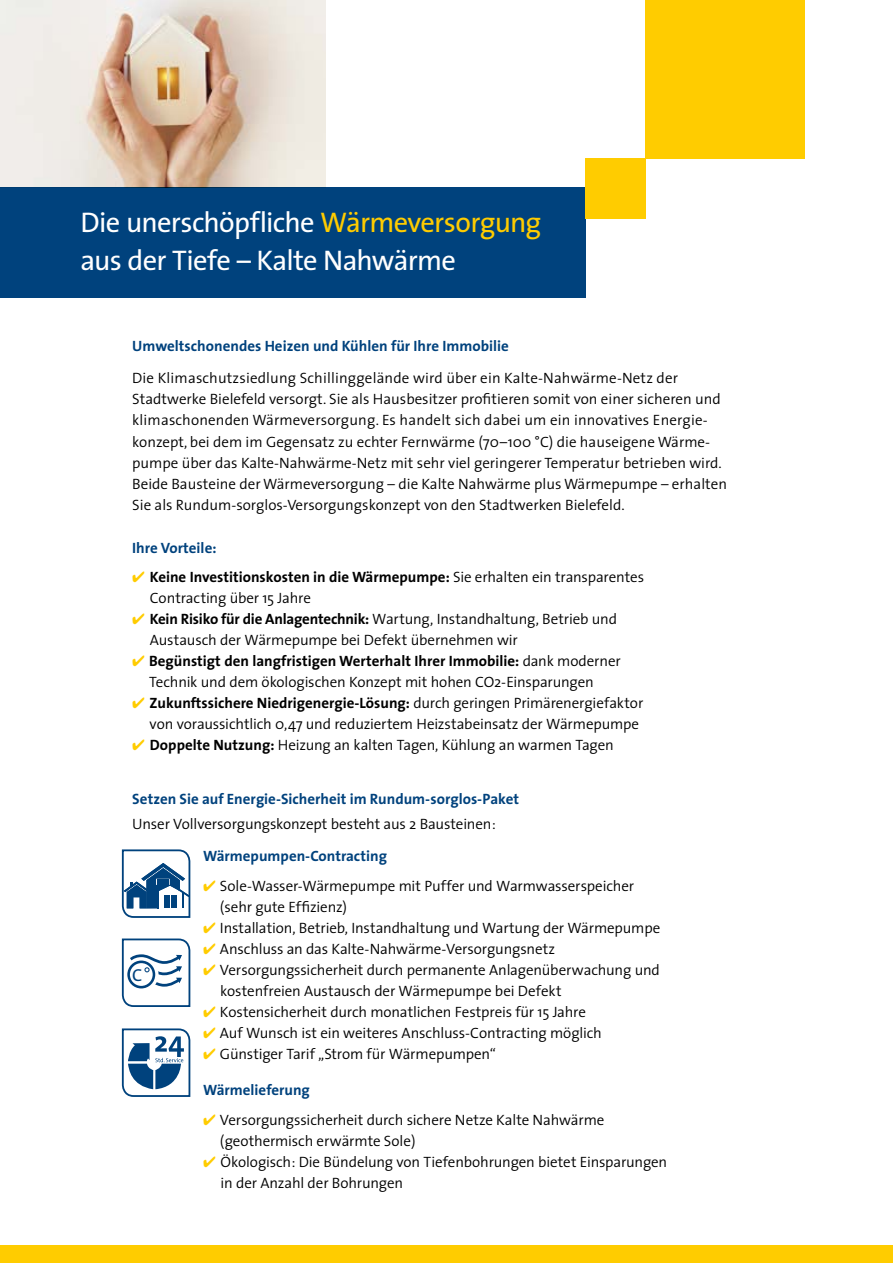
<style>
.page{position:relative;width:893px;height:1263px;background:#fff}
.page>*{position:absolute;margin:0;border:0;box-sizing:border-box;transform-origin:0 0}
.t1{font:28.5px/37.5px "The Sans";letter-spacing:-.025em;color:#fff}
.t2{font:17.4px "The Sans";color:#00427d}
.t3{font:300 15px/21px "The Sans";letter-spacing:-.005em;color:#000}
.t4{font:700 15px "The Sans";color:#00427d}
.s1{color:#fc0}
.s2{font-weight:700}
</style>
<div class="page">
<img style="left:0;top:0;width:325px;height:187px">
<div style="left:0;top:1245px;width:893px;height:18px;background:#fc0"></div>
<svg style="left:121px;top:849px;width:70px;height:69px"></svg>
<svg style="left:121px;top:938px;width:70px;height:69px"></svg>
<svg style="left:121px;top:1028px;width:70px;height:69px"></svg>
<div style="left:0;top:187px;width:585px;height:111px;background:#00427d"></div>
<div style="left:585px;top:159px;width:60px;height:60px;background:#fc0"></div>
<div style="left:645px;top:0;width:160px;height:159px;background:#fc0"></div>
<h1 class="t1" style="left:80px;top:203px;width:462px">Die unerschöpfliche <span class="s1">Wärmeversorgung </span>aus der Tiefe – Kalte Nahwärme</h1>
<p class="t4" style="left:132px;top:333px;width:378px">Umweltschonendes Heizen und Kühlen für Ihre Immobilie</p>
<p class="t3" style="left:132px;top:366px;width:596px">Die Klimaschutzsiedlung Schillinggelände wird über ein Kalte-Nahwärme-Netz der Stadtwerke Bielefeld versorgt. Sie als Hausbesitzer profitieren somit von einer sicheren und klimaschonenden Wärmeversorgung. Es handelt sich dabei um ein innovatives Energie&shy;konzept, bei dem im Gegensatz zu echter Fernwärme (70–100 °C) die hauseigene Wärme&shy;pumpe über das Kalte-Nahwärme-Netz mit sehr viel geringerer Temperatur betrieben wird.<br>Beide Bausteine der Wärmeversorgung – die Kalte Nahwärme plus Wärmepumpe – erhalten Sie als Rundum-sorglos-Versorgungskonzept von den Stadtwerken Bielefeld.</p>
<p class="t4" style="left:132px;top:535px;width:86px">Ihre Vorteile:</p>
<p class="t3" style="left:150px;top:566px;width:496px;text-indent:-18px"><span class="s1">✔</span> <span class="s2">Keine Investitionskosten in die Wärmepumpe:</span> Sie erhalten ein transparentes<br>Contracting über 15 Jahre</p>
<p class="t3" style="left:150px;top:608px;width:469px;text-indent:-18px"><span class="s1">✔</span> <span class="s2">Kein Risiko für die Anlagentechnik:</span> Wartung, Instandhaltung, Betrieb und<br>Austausch der Wärmepumpe bei Defekt übernehmen wir</p>
<p class="t3" style="left:149px;top:650px;width:473px;text-indent:-17px"><span class="s1">✔</span> <span class="s2">Begünstigt den langfristigen Werterhalt Ihrer Immobilie:</span> dank moderner<br>Technik und dem ökologischen Konzept mit hohen CO2-Einsparungen</p>
<p class="t3" style="left:132px;top:692px;width:513px;text-align:right"><span class="s1">✔</span> <span class="s2">Zukunftssichere Niedrigenergie-Lösung:</span> durch geringen Primärenergiefaktor von voraussichtlich 0,47 und reduziertem Heizstabeinsatz der Wärmepumpe</p>
<p class="t3" style="left:132px;top:734px;width:483px"><span class="s1">✔</span> <span class="s2">Doppelte Nutzung:</span> Heizung an kalten Tagen, Kühlung an warmen Tagen</p>
<p class="t4" style="left:132px;top:786px;width:388px">Setzen Sie auf Energie-Sicherheit im Rundum-sorglos-Paket</p>
<p class="t3" style="left:132px;top:813px;width:365px">Unser Vollversorgungskonzept besteht aus 2 Bausteinen:</p>
<p class="t2" style="left:132px;top:961px;width:12px">C</p>
<p class="t4" style="left:203px;top:843px;width:185px">Wärmepumpen-Contracting</p>
<p class="t3" style="left:220px;top:874px;width:416px;text-indent:-17px"><span class="s1">✔</span> Sole-Wasser-Wärmepumpe mit Puffer und Warmwasserspeicher (sehr gute Effizienz)</p>
<p class="t3" style="left:203px;top:916px;width:459px"><span class="s1">✔</span> Installation, Betrieb, Instandhaltung und Wartung der Wärmepumpe</p>
<p class="t3" style="left:203px;top:937px;width:354px"><span class="s1">✔</span> Anschluss an das Kalte-Nahwärme-Versorgungsnetz</p>
<p class="t3" style="left:220px;top:958px;width:441px;text-indent:-17px"><span class="s1">✔</span> Versorgungssicherheit durch permanente Anlagenüberwachung und kostenfreien Austausch der Wärmepumpe bei Defekt</p>
<p class="t3" style="left:203px;top:1000px;width:384px"><span class="s1">✔</span> Kostensicherheit durch monatlichen Festpreis für 15 Jahre</p>
<p class="t3" style="left:203px;top:1021px;width:400px"><span class="s1">✔</span> Auf Wunsch ist ein weiteres Anschluss-Contracting möglich</p>
<p class="t3" style="left:203px;top:1042px;width:294px"><span class="s1">✔</span> Günstiger Tarif „Strom für Wärmepumpen“</p>
<p class="t4" style="left:203px;top:1077px;width:108px">Wärmelieferung</p>
<p class="t3" style="left:220px;top:1108px;width:386px;text-indent:-17px"><span class="s1">✔</span> Versorgungssicherheit durch sichere Netze Kalte Nahwärme (geothermisch erwärmte Sole)</p>
<p class="t3" style="left:221px;top:1150px;width:448px;text-indent:-18px"><span class="s1">✔</span> Ökologisch: Die Bündelung von Tiefenbohrungen bietet Einsparungen in der Anzahl der Bohrungen</p>
</div>
